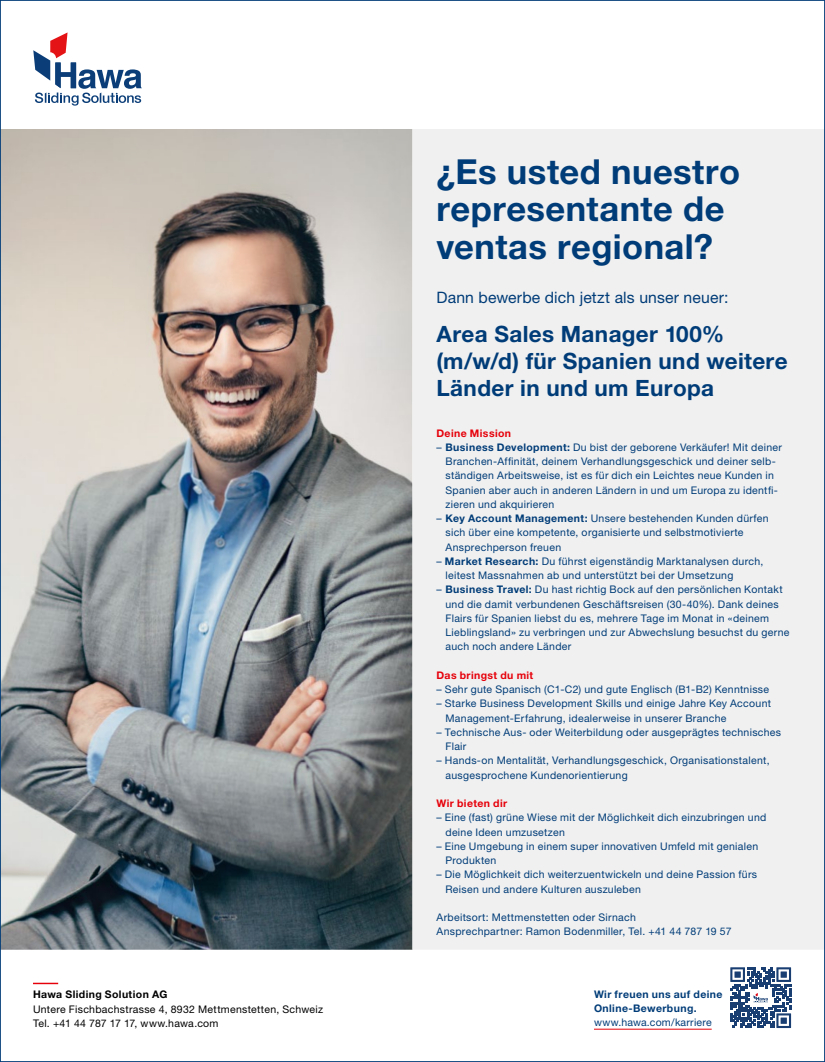
<style>
.page{position:relative;width:825px;height:1062px;background:#fff}
.page>*{position:absolute;margin:0;border:0;box-sizing:border-box;transform-origin:0 0}
.t1{font:700 34.5px/37.5px "Helvetica Neue LT Std";letter-spacing:.015em;color:#003c78}
.t2{font:700 22.5px/27px "Helvetica Neue LT Std";letter-spacing:.015em;color:#003c78}
.t3{font:15.75px "Helvetica Neue LT Std";letter-spacing:.01em;color:#003c78}
.t4{font:10.5px/14.2px "Helvetica Neue LT Std";letter-spacing:.03em;color:#003c78}
.t5{font:10.5px/14.2px "Helvetica Neue LT Std";letter-spacing:.03em;color:#000}
.t6{font:700 10.5px "Helvetica Neue LT Std";letter-spacing:.035em;color:#e6000a}
.t7{font:700 10.5px/14.2px "Helvetica Neue LT Std";letter-spacing:.04em;color:#003c78}
.t8{font:700 10.5px "Helvetica Neue LT Std";letter-spacing:.035em;color:#000}
.s1{font-weight:700}
</style>
<div class="page">
<img style="left:2px;top:129px;width:410px;height:821px">
<div style="left:413px;top:129px;width:410px;height:821px;background:#f0f0f0"></div>
<svg style="left:33px;top:32px;width:109px;height:74px"></svg>
<svg style="left:33px;top:983px;width:25px;height:1px"></svg>
<hr style="left:594px;top:1029px;width:118px;height:1px;background:#e6000a">
<svg style="left:777px;top:968px;width:15px;height:61px"></svg>
<svg style="left:730px;top:967px;width:61px;height:61px"></svg>
<p class="t8" style="left:33px;top:988px;width:136px">Hawa Sliding Solution AG</p>
<p class="t5" style="left:33px;top:1002px;width:292px">Untere Fischbachstrasse 4, 8932 Mettmenstetten, Schweiz<br>Tel. +41 44 787 17 17, www.hawa.com</p>
<h1 class="t1" style="left:436px;top:152px;width:305px">¿Es usted nuestro representante de ventas regional?</h1>
<h3 class="t3" style="left:436px;top:288px;width:293px">Dann bewerbe dich jetzt als unser neuer:</h3>
<h2 class="t2" style="left:436px;top:320px;width:353px">Area Sales Manager 100% (m/w/d) für Spanien und weitere<br>Länder in und um Europa</h2>
<p class="t6" style="left:436px;top:426px;width:76px">Deine Mission</p>
<p class="t4" style="left:445px;top:440px;width:338px;text-indent:-9px">– <span class="s1">Business Development:</span> Du bist der geborene Verkäufer! Mit deiner Branchen-Affinität, deinem Verhandlungsgeschick und deiner selb&shy;ständigen Arbeitsweise, ist es für dich ein Leichtes neue Kunden in Spanien aber auch in anderen Ländern in und um Europa zu identfi&shy;zieren und akquirieren</p>
<p class="t4" style="left:445px;top:511px;width:325px;text-indent:-9px">– <span class="s1">Key Account Management:</span> Unsere bestehenden Kunden dürfen sich über eine kompetente, organisierte und selbstmotivierte<br>Ansprechperson freuen</p>
<p class="t4" style="left:445px;top:554px;width:319px;text-indent:-9px">– <span class="s1">Market Research:</span> Du führst eigenständig Marktanalysen durch, leitest Massnahmen ab und unterstützt bei der Umsetzung</p>
<p class="t4" style="left:445px;top:582px;width:346px;text-indent:-9px">– <span class="s1">Business Travel:</span> Du hast richtig Bock auf den persönlichen Kontakt und die damit verbundenen Geschäftsreisen (30-40%). Dank deines Flairs für Spanien liebst du es, mehrere Tage im Monat in «deinem Lieblingsland» zu verbringen und zur Abwechslung besuchst du gerne auch noch andere Länder</p>
<p class="t6" style="left:436px;top:669px;width:98px">Das bringst du mit</p>
<p class="t4" style="left:436px;top:682px;width:334px">– Sehr gute Spanisch (C1-C2) und gute Englisch (B1-B2) Kenntnisse</p>
<p class="t4" style="left:445px;top:696px;width:327px;text-indent:-9px">– Starke Business Development Skills und einige Jahre Key Account<br>Management-Erfahrung, idealerweise in unserer Branche</p>
<p class="t4" style="left:445px;top:725px;width:337px;text-indent:-9px">– Technische Aus- oder Weiterbildung oder ausgeprägtes technisches<br>Flair</p>
<p class="t4" style="left:445px;top:753px;width:326px;text-indent:-9px">– Hands-on Mentalität, Verhandlungsgeschick, Organisationstalent, ausgesprochene Kundenorientierung</p>
<p class="t6" style="left:436px;top:797px;width:72px">Wir bieten dir</p>
<p class="t4" style="left:445px;top:810px;width:322px;text-indent:-9px">– Eine (fast) grüne Wiese mit der Möglichkeit dich einzubringen und deine Ideen umzusetzen</p>
<p class="t4" style="left:445px;top:839px;width:314px;text-indent:-9px">– Eine Umgebung in einem super innovativen Umfeld mit genialen<br>Produkten</p>
<p class="t4" style="left:445px;top:867px;width:313px;text-indent:-9px">– Die Möglichkeit dich weiterzuentwickeln und deine Passion fürs<br>Reisen und andere Kulturen auszuleben</p>
<p class="t4" style="left:436px;top:910px;width:297px">Arbeitsort: Mettmenstetten oder Sirnach<br>Ansprechpartner: Ramon Bodenmiller, Tel. +41 44 787 19 57</p>
<p class="t7" style="left:594px;top:987px;width:130px">Wir freuen uns auf deine<br>Online-Bewerbung.</p>
<p class="t4" style="left:594px;top:1015px;width:119px">www.hawa.com/karriere</p>
</div>
